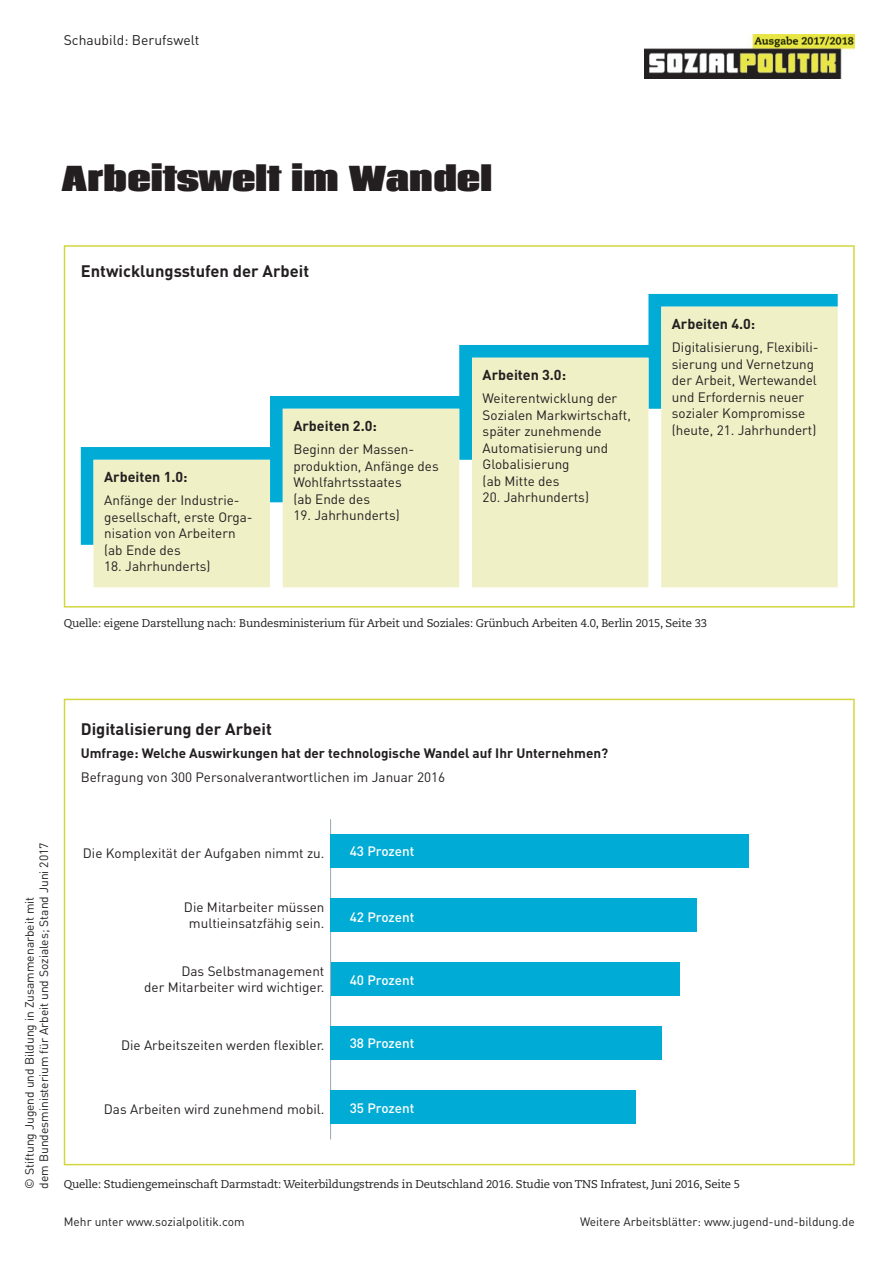
<style>
.page{position:relative;width:893px;height:1263px;background:#fff}
.page>*{position:absolute;margin:0;border:0;box-sizing:border-box;transform-origin:0 0}
.t1{font:800 32.25px "Coda";letter-spacing:-.005em;color:#231f20}
.t2{font:700 16.5px "DIN";color:#231f20}
.t3{font:700 14.25px "DIN";color:#231f20}
.t4{font:13.8px "DIN";color:#231f20}
.t5{font:13.5px/16.5px "DIN";color:#231f20}
.t6{font:700 13.5px "DIN";color:#231f20}
.t7{font:500 13.5px "DIN";color:#fff}
.t8{font:12px/14.4px "DIN";color:#231f20}
.t9{font:11.25px "Caecilia LT Std";letter-spacing:-.015em;color:#231f20}
</style>
<div class="page">
<div style="left:64px;top:245px;width:791px;height:362px;border:2px solid #d4d63f"></div>
<div style="left:64px;top:699px;width:791px;height:466px;border:2px solid #d4d63f"></div>
<svg style="left:81px;top:294px;width:757px;height:251px"></svg>
<svg style="left:94px;top:307px;width:744px;height:280px;fill:#eff0c6"></svg>
<hr style="left:330px;top:819px;width:1px;height:320px;background:#90a9b1">
<div style="left:331px;top:834px;width:418px;height:34px;background:#00acd5"></div>
<div style="left:331px;top:898px;width:366px;height:34px;background:#00acd5"></div>
<div style="left:331px;top:962px;width:349px;height:34px;background:#00acd5"></div>
<div style="left:331px;top:1026px;width:331px;height:34px;background:#00acd5"></div>
<div style="left:331px;top:1090px;width:305px;height:34px;background:#00acd5"></div>
<img style="left:644px;top:34px;width:211px;height:44px">
<p class="t4" style="left:64px;top:32px;width:137px">Schaubild: Berufswelt</p>
<h1 class="t1" style="left:62px;top:149px;width:432px">Arbeitswelt im Wandel</h1>
<p class="t2" style="left:81px;top:260px;width:230px">Entwicklungsstufen der Arbeit</p>
<p class="t3" style="left:104px;top:468px;width:85px">Arbeiten 1.0:</p>
<p class="t5" style="left:104px;top:492px;width:144px">Anfänge der Industrie gesellschaft, erste Orga nisation von Arbeitern (ab Ende des</p>
<p class="t5" style="left:104px;top:558px;width:108px">18. Jahrhunderts)</p>
<p class="t3" style="left:293px;top:417px;width:85px">Arbeiten 2.0:</p>
<p class="t5" style="left:293px;top:457px;width:147px">produktion, Anfänge des<br>Wohlfahrtsstaates<br>(ab Ende des</p>
<p class="t5" style="left:293px;top:507px;width:108px">19. Jahrhunderts)</p>
<p class="t5" style="left:293px;top:441px;width:120px">Beginn der Massen-</p>
<p class="t3" style="left:483px;top:366px;width:85px">Arbeiten 3.0:</p>
<p class="t5" style="left:483px;top:390px;width:150px">Weiterentwicklung der<br>Sozialen Markwirtschaft, später zunehmende<br>Automatisierung und<br>Globalisierung<br>(ab Mitte des</p>
<p class="t5" style="left:483px;top:489px;width:108px">20. Jahrhunderts)</p>
<p class="t3" style="left:672px;top:315px;width:85px">Arbeiten 4.0:</p>
<p class="t5" style="left:672px;top:355px;width:147px">sierung und Vernetzung der Arbeit, Wertewandel und Erfordernis neuer sozialer Kompromisse (heute, 21. Jahrhundert)</p>
<p class="t5" style="left:672px;top:339px;width:148px">Digitalisierung, Flexibili-</p>
<p class="t9" style="left:64px;top:616px;width:645px">Quelle: eigene Darstellung nach: Bundesministerium für Arbeit und Soziales: Grünbuch Arbeiten 4.0, Berlin 2015, Seite 33</p>
<p class="t2" style="left:81px;top:718px;width:193px">Digitalisierung der Arbeit</p>
<p class="t6" style="left:81px;top:745px;width:529px">Umfrage: Welche Auswirkungen hat der technologische Wandel auf Ihr Unternehmen?</p>
<p class="t5" style="left:81px;top:769px;width:366px">Befragung von 300 Personalverantwortlichen im Januar 2016</p>
<p class="t8" style="left:22px;top:1188px;width:347px;rotate:-90deg">© Stiftung Jugend und Bildung in Zusammenarbeit mit<br>dem Bundesministerium für Arbeit und Soziales; Stand Juni 2017</p>
<p class="t5" style="left:83px;top:845px;width:243px">Die Komplexität der Aufgaben nimmt zu.</p>
<p class="t7" style="left:350px;top:843px;width:66px">43 Prozent</p>
<p class="t5" style="left:184px;top:898px;width:142px;text-align:center">Die Mitarbeiter müssen multieinsatzfähig sein.</p>
<p class="t5" style="left:144px;top:962px;width:182px;text-align:right">Das Selbstmanagement<br>der Mitarbeiter wird wichtiger.</p>
<p class="t7" style="left:350px;top:908px;width:66px">42 Prozent</p>
<p class="t7" style="left:350px;top:971px;width:66px">40 Prozent</p>
<p class="t5" style="left:121px;top:1037px;width:205px">Die Arbeitszeiten werden flexibler.</p>
<p class="t7" style="left:350px;top:1034px;width:66px">38 Prozent</p>
<p class="t5" style="left:104px;top:1101px;width:222px">Das Arbeiten wird zunehmend mobil.</p>
<p class="t7" style="left:350px;top:1099px;width:66px">35 Prozent</p>
<p class="t9" style="left:64px;top:1177px;width:678px">Quelle: Studiengemeinschaft Darmstadt: Weiterbildungstrends in Deutschland 2016. Studie von TNS Infratest, Juni 2016, Seite 5</p>
<p class="t8" style="left:64px;top:1214px;width:182px">Mehr unter www.sozialpolitik.com</p>
<p class="t8" style="left:580px;top:1214px;width:276px">Weitere Arbeitsblätter: www.jugend-und-bildung.de</p>
</div>
